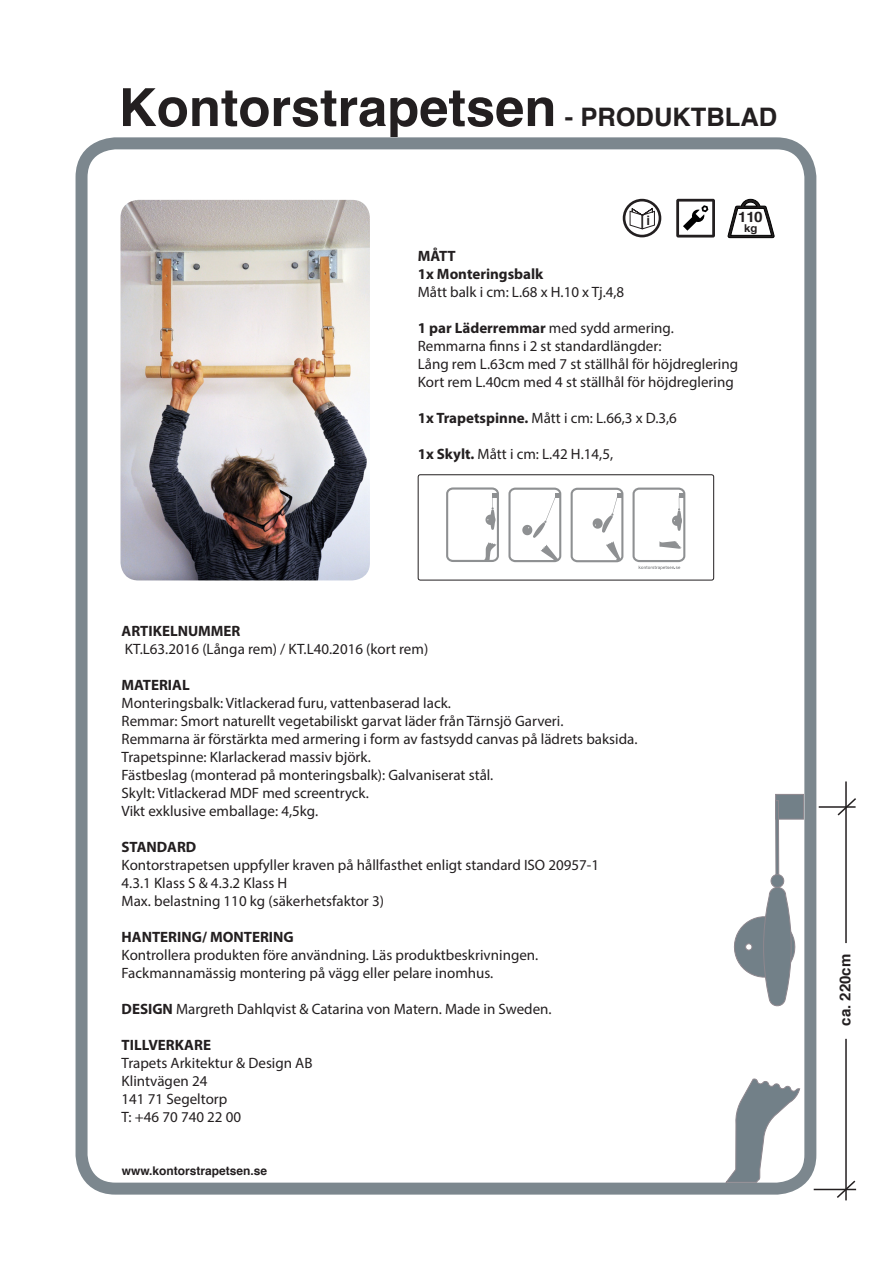
<style>
.page{position:relative;width:893px;height:1263px;background:#fff}
.page>*{position:absolute;margin:0;border:0;box-sizing:border-box;transform-origin:0 0}
.t1{font:700 52.5px "Helvetica";color:#231f20}
.t2{font:15px "Myriad Pro";color:#231f20}
.t3{font:700 15px "Myriad Pro";color:#231f20}
.t4{font:700 15px "Helvetica";color:#231f20}
.t5{font:700 14.4px "Helvetica";color:#231f20;scale:1.06 1}
.t6{font:700 13.05px "Arial";color:#231f20}
.t7{font:700 12px "Helvetica";color:#231f20}
.t8{font:700 10.8px "Helvetica";color:#231f20;scale:1.06 1}
.s1{font-size:25.5px}
.s2{font-weight:700}
</style>
<div class="page">
<svg style="left:623px;top:199px;width:38px;height:38px"></svg>
<svg style="left:676px;top:199px;width:39px;height:38px"></svg>
<svg style="left:727px;top:199px;width:48px;height:39px"></svg>
<div style="left:76px;top:137px;width:740px;height:1057px;border:12px solid #7c878e;border-radius:34px"></div>
<img style="left:120px;top:200px;width:250px;height:380px">
<div style="left:775px;top:794px;width:29px;height:25px;background:#728088;border:1px solid #8e878e"></div>
<svg style="left:725px;top:1078px;width:75px;height:105px"></svg>
<div style="left:775px;top:800px;width:4px;height:81px;border:1px solid #8e878e"></div>
<svg style="left:734px;top:874px;width:61px;height:132px"></svg>
<hr style="left:819px;top:806px;width:37px;height:2px;background:#231f20">
<hr style="left:814px;top:1189px;width:42px;height:1px;background:#231f20">
<hr style="left:845px;top:781px;width:2px;height:162px;background:#231f20">
<hr style="left:845px;top:1039px;width:2px;height:161px;background:#231f20">
<svg style="left:836px;top:796px;width:20px;height:21px"></svg>
<svg style="left:835px;top:1179px;width:22px;height:20px"></svg>
<svg style="left:508px;top:488px;width:53px;height:74px"></svg>
<svg style="left:446px;top:487px;width:53px;height:75px"></svg>
<svg style="left:571px;top:488px;width:52px;height:74px"></svg>
<svg style="left:632px;top:488px;width:53px;height:82px"></svg>
<div style="left:418px;top:474px;width:296px;height:106px;border:1px solid #231f20;border-radius:2px"></div>
<p class="t1" style="left:119px;top:65px;width:660px">Kontorstrapetsen <span class="s1">- PRODUKTBLAD</span></p>
<p class="t6" style="left:646px;top:211px;width:5px">i</p>
<p class="t5" style="left:738px;top:205px;width:25px">110</p>
<p class="t8" style="left:744px;top:219px;width:14px">kg</p>
<p class="t3" style="left:418px;top:246px;width:40px">MÅTT</p>
<p class="t3" style="left:418px;top:264px;width:127px">1x Monteringsbalk</p>
<p class="t2" style="left:418px;top:283px;width:208px">Mått balk i cm: L.68 x H.10 x Tj.4,8</p>
<p class="t2" style="left:418px;top:319px;width:258px"><span class="s2">1 par Läderremmar</span> med sydd armering.</p>
<p class="t2" style="left:418px;top:337px;width:245px">Remmarna finns i 2 st standardlängder:</p>
<p class="t2" style="left:418px;top:355px;width:322px">Lång rem L.63cm med 7 st ställhål för höjdreglering</p>
<p class="t2" style="left:418px;top:373px;width:317px">Kort rem L.40cm med 4 st ställhål för höjdreglering</p>
<p class="t2" style="left:418px;top:409px;width:261px"><span class="s2">1x Trapetspinne.</span> Mått i cm: L.66,3 x D.3,6</p>
<p class="t2" style="left:418px;top:445px;width:197px"><span class="s2">1x Skylt.</span> Mått i cm: L.42 H.14,5,</p>
<p class="t3" style="left:122px;top:621px;width:120px">ARTIKELNUMMER</p>
<p class="t2" style="left:125px;top:639px;width:305px">KT.L63.2016 (Långa rem) / KT.L40.2016 (kort rem)</p>
<p class="t3" style="left:122px;top:675px;width:70px">MATERIAL</p>
<p class="t2" style="left:122px;top:693px;width:331px">Monteringsbalk: Vitlackerad furu, vattenbaserad lack.</p>
<p class="t2" style="left:122px;top:711px;width:443px">Remmar: Smort naturellt vegetabiliskt garvat läder från Tärnsjö Garveri.</p>
<p class="t2" style="left:122px;top:729px;width:517px">Remmarna är förstärkta med armering i form av fastsydd canvas på lädrets baksida.</p>
<p class="t2" style="left:122px;top:747px;width:251px">Trapetspinne: Klarlackerad massiv björk.</p>
<p class="t2" style="left:122px;top:765px;width:373px">Fästbeslag (monterad på monteringsbalk): Galvaniserat stål.</p>
<p class="t2" style="left:122px;top:783px;width:249px">Skylt: Vitlackerad MDF med screentryck.</p>
<p class="t2" style="left:122px;top:801px;width:198px">Vikt exklusive emballage: 4,5kg.</p>
<p class="t3" style="left:122px;top:837px;width:76px">STANDARD</p>
<p class="t2" style="left:122px;top:855px;width:479px">Kontorstrapetsen uppfyller kraven på hållfasthet enligt standard ISO 20957-1</p>
<p class="t2" style="left:122px;top:873px;width:167px">4.3.1 Klass S &amp; 4.3.2 Klass H</p>
<p class="t2" style="left:122px;top:891px;width:264px">Max. belastning 110 kg (säkerhetsfaktor 3)</p>
<p class="t3" style="left:122px;top:927px;width:174px">HANTERING/ MONTERING</p>
<p class="t2" style="left:122px;top:945px;width:418px">Kontrollera produkten före användning. Läs produktbeskrivningen.</p>
<p class="t2" style="left:122px;top:963px;width:373px">Fackmannamässig montering på vägg eller pelare inomhus.</p>
<p class="t2" style="left:122px;top:999px;width:432px"><span class="s2">DESIGN</span> Margreth Dahlqvist &amp; Catarina von Matern. Made in Sweden.</p>
<p class="t3" style="left:122px;top:1035px;width:91px">TILLVERKARE</p>
<p class="t2" style="left:122px;top:1053px;width:192px">Trapets Arkitektur &amp; Design AB</p>
<p class="t2" style="left:122px;top:1071px;width:87px">Klintvägen 24</p>
<p class="t2" style="left:122px;top:1089px;width:107px">141 71 Segeltorp</p>
<p class="t2" style="left:122px;top:1107px;width:121px">T: +46 70 740 22 00</p>
<p class="t7" style="left:122px;top:1161px;width:147px">www.kontorstrapetsen.se</p>
<p class="t4" style="left:833px;top:1026px;width:73px;rotate:-90deg">ca. 220cm</p>
</div>
